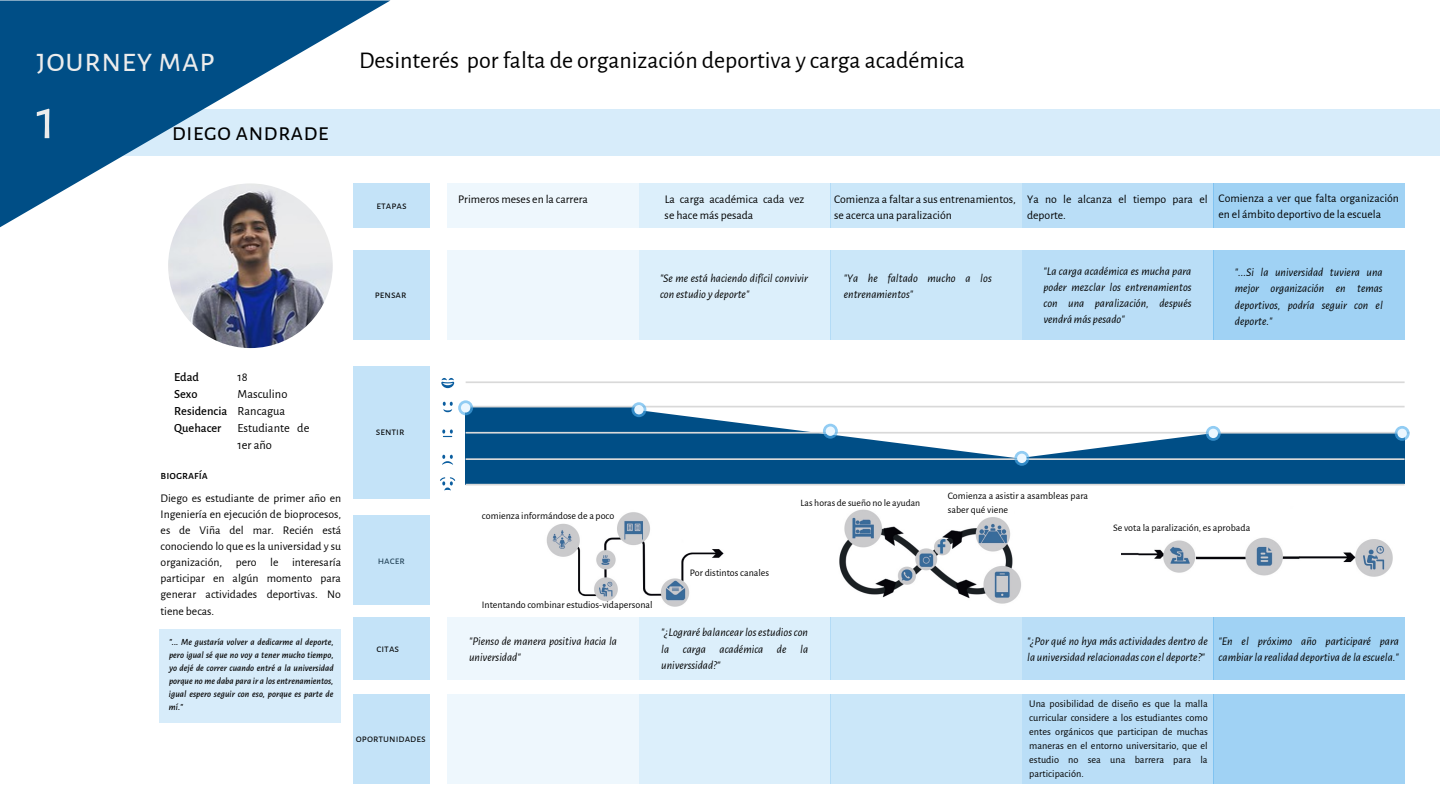
<style>
.page{position:relative;width:1440px;height:810px;background:#fff}
.page>*{position:absolute;margin:0;border:0;box-sizing:border-box;transform-origin:0 0}
.t1{font:58.8px "Alegreya Sans SC";color:#ececec}
.t2{font:34.3px "Alegreya Sans SC";color:#ececec}
.t3{font:25.4px "Alegreya Sans SC";color:#000}
.t4{font:24px "Alegreya Sans";color:#000}
.t5{font:12.4px/17.1px "Alegreya Sans";color:#000}
.t6{font:500 12.4px/17.1px "Alegreya Sans";color:#000}
.t7{font:italic 11.7px/16.1px "Alegreya Sans";color:#000}
.t8{font:11.7px/16.1px "Alegreya Sans";color:#000}
.t9{font:500 11.7px "Alegreya Sans SC";color:#000}
.t10{font:10.9px "Alegreya Sans SC";color:#000}
.t11{font:10.2px/14.1px "Alegreya Sans";color:#000;text-align:justify}
.t12{font:10px/13.8px "Alegreya Sans";color:#000}
.t13{font:9.7px "Alegreya Sans";color:#000}
.t14{font:italic 500 9.5px/13px "Alegreya Sans";color:#000;text-align:justify}
</style>
<div class="page">
<div style="left:115px;top:109px;width:1325px;height:47px;background:#d7ecfa"></div>
<div style="left:160px;top:629px;width:181px;height:94px;background:#d7ecfa"></div>
<div style="left:353px;top:366px;width:77px;height:132px;background:#c4e3f8"></div>
<svg style="left:442px;top:401px;width:11px;height:12px"></svg>
<svg style="left:442px;top:429px;width:11px;height:8px"></svg>
<svg style="left:442px;top:455px;width:11px;height:10px"></svg>
<svg style="left:440px;top:477px;width:15px;height:13px"></svg>
<svg style="left:639px;top:410px;width:199px;height:22px"></svg>
<div style="left:466px;top:407px;width:173px;height:78px;background:#004e86"></div>
<div style="left:448px;top:618px;width:191px;height:62px;background:#eef7fd"></div>
<div style="left:448px;top:694px;width:191px;height:90px;background:#eef7fd"></div>
<div style="left:447px;top:250px;width:192px;height:90px;background:#eef7fd"></div>
<div style="left:448px;top:183px;width:191px;height:45px;background:#eef7fd"></div>
<svg style="left:441px;top:378px;width:13px;height:10px"></svg>
<svg style="left:466px;top:381px;width:939px;height:2px;background:#e1e1e1"></svg>
<svg style="left:473px;top:406px;width:932px;height:1px"></svg>
<svg style="left:466px;top:432px;width:939px;height:54px"></svg>
<svg style="left:458px;top:400px;width:15px;height:15px"></svg>
<div style="left:461px;top:403px;width:9px;height:10px;background:#ecf7ff;border-radius:50%"></div>
<svg style="left:631px;top:402px;width:15px;height:15px"></svg>
<div style="left:634px;top:405px;width:10px;height:9px;background:#ecf7ff;border-radius:50%"></div>
<svg style="left:823px;top:424px;width:15px;height:15px"></svg>
<div style="left:826px;top:426px;width:9px;height:10px;background:#ecf7ff;border-radius:50%"></div>
<svg style="left:1014px;top:451px;width:15px;height:15px"></svg>
<div style="left:1017px;top:454px;width:10px;height:9px;background:#ecf7ff;border-radius:50%"></div>
<div style="left:353px;top:183px;width:77px;height:45px;background:#c4e3f8"></div>
<div style="left:353px;top:250px;width:77px;height:90px;background:#c4e3f8"></div>
<div style="left:353px;top:618px;width:77px;height:62px;background:#c4e3f8"></div>
<div style="left:353px;top:694px;width:77px;height:90px;background:#c4e3f8"></div>
<div style="left:353px;top:516px;width:77px;height:89px;background:#c4e3f8"></div>
<div style="left:639px;top:183px;width:191px;height:45px;background:#dceffb"></div>
<div style="left:830px;top:183px;width:192px;height:45px;background:#cbe7f9"></div>
<div style="left:1022px;top:183px;width:191px;height:45px;background:#badef7"></div>
<div style="left:830px;top:250px;width:192px;height:90px;background:#cbe7f9"></div>
<div style="left:1022px;top:250px;width:191px;height:90px;background:#badef7"></div>
<div style="left:639px;top:618px;width:192px;height:62px;background:#dceffb"></div>
<div style="left:830px;top:618px;width:192px;height:62px;background:#cbe7f9"></div>
<div style="left:1022px;top:618px;width:191px;height:62px;background:#badef7"></div>
<div style="left:639px;top:694px;width:191px;height:90px;background:#dceffb"></div>
<div style="left:830px;top:694px;width:192px;height:90px;background:#cbe7f9"></div>
<div style="left:1022px;top:694px;width:191px;height:90px;background:#badef7"></div>
<div style="left:639px;top:250px;width:191px;height:90px;background:#dceffb"></div>
<img style="left:168px;top:183px;width:165px;height:165px;border-radius:82px">
<div style="left:1213px;top:183px;width:192px;height:45px;background:#a0d2f4"></div>
<div style="left:1213px;top:250px;width:192px;height:90px;background:#a0d2f4"></div>
<div style="left:1213px;top:618px;width:192px;height:62px;background:#a0d2f4"></div>
<div style="left:1213px;top:694px;width:191px;height:90px;background:#a0d2f4"></div>
<svg style="left:1206px;top:426px;width:15px;height:15px"></svg>
<div style="left:1209px;top:429px;width:9px;height:9px;background:#ecf7ff;border-radius:50%"></div>
<svg style="left:1395px;top:426px;width:15px;height:15px"></svg>
<div style="left:1397px;top:429px;width:10px;height:9px;background:#ecf7ff;border-radius:50%"></div>
<img style="left:546px;top:512px;width:178px;height:95px">
<img style="left:839px;top:509px;width:182px;height:95px">
<div style="left:1015px;top:494px;width:24px;height:69px;background:#fff"></div>
<img style="left:1122px;top:537px;width:271px;height:40px">
<svg style="left:0;top:1px;width:390px;height:226px"></svg>
<h2 class="t2" style="left:36px;top:37px;width:181px">journey map</h2>
<h1 class="t1" style="left:36px;top:79px;width:22px">1</h1>
<h3 class="t3" style="left:172px;top:115px;width:159px">diego andrade</h3>
<h3 class="t4" style="left:359px;top:44px;width:607px">Desinterés por falta de organización deportiva y carga académica</h3>
<p class="t10" style="left:376px;top:198px;width:32px">etapas</p>
<p class="t10" style="left:375px;top:287px;width:33px">pensar</p>
<p class="t6" style="left:174px;top:367px;width:55px">Edad<br>Sexo<br>Residencia<br>Quehacer</p>
<p class="t5" style="left:238px;top:367px;width:73px">18<br>Masculino<br>Rancagua<br>Estudiante de<br>1er año</p>
<p class="t9" style="left:161px;top:467px;width:49px">biografía</p>
<p class="t8" style="left:161px;top:489px;width:182px;text-align:justify">Diego es estudiante de primer año en Ingeniería en ejecución de bioprocesos, es de Viña del mar. Recién está conociendo lo que es la universidad y su organización, pero le interesaría participar en algún momento para generar actividades deportivas. No tiene becas.</p>
<p class="t14" style="left:169px;top:635px;width:166px">"... Me gustaría volver a dedicarme al deporte, pero igual sé que no voy a tener mucho tiempo, yo dejé de correr cuando entré a la universidad porque no me daba para ir a los entrenamientos, igual espero seguir con eso, porque es parte de mí."</p>
<p class="t10" style="left:376px;top:424px;width:30px">sentir</p>
<p class="t10" style="left:378px;top:553px;width:29px">hacer</p>
<p class="t10" style="left:376px;top:641px;width:24px">citas</p>
<p class="t10" style="left:356px;top:731px;width:71px">oportunidades</p>
<p class="t8" style="left:458px;top:191px;width:131px">Primeros meses en la carrera</p>
<p class="t8" style="left:665px;top:191px;width:141px">La carga académica cada vez se hace más pesada</p>
<p class="t8" style="left:834px;top:191px;width:183px">Comienza a faltar a sus entrenamientos, se acerca una paralización</p>
<p class="t8" style="left:1027px;top:191px;width:182px">Ya no le alcanza el tiempo para el deporte.</p>
<p class="t8" style="left:1219px;top:189px;width:182px">Comienza a ver que falta organización en el ámbito deportivo de la escuela</p>
<p class="t7" style="left:660px;top:270px;width:149px">"Se me está haciendo difícil convivir con estudio y deporte"</p>
<p class="t7" style="left:844px;top:270px;width:149px">"Ya he faltado mucho a los entrenamientos"</p>
<p class="t7" style="left:1043px;top:262px;width:150px;text-align:justify">"La carga académica es mucha para poder mezclar los entrenamientos con una paralización, después vendrá más pesado"</p>
<p class="t7" style="left:1235px;top:264px;width:150px;text-align:justify">"...Si la universidad tuviera una mejor organización en temas deportivos, podría seguir con el deporte."</p>
<p class="t12" style="left:482px;top:508px;width:134px">comienza informándose de a poco</p>
<p class="t12" style="left:482px;top:597px;width:172px">Intentando combinar estudios-vidapersonal</p>
<p class="t12" style="left:690px;top:565px;width:81px">Por distintos canales</p>
<p class="t13" style="left:801px;top:497px;width:121px">Las horas de sueño no le ayudan</p>
<p class="t12" style="left:948px;top:489px;width:142px">Comienza a asistir a asambleas para saber qué viene</p>
<p class="t12" style="left:1113px;top:520px;width:139px">Se vota la paralización, es aprobada</p>
<p class="t7" style="left:469px;top:632px;width:150px">"Pienso de manera positiva hacia la universidad"</p>
<p class="t7" style="left:661px;top:624px;width:148px;text-align:justify">"¿Lograré balancear losestudioscon la carga académica de la universsidad?"</p>
<p class="t7" style="left:1027px;top:632px;width:182px">"¿Por qué no hya más actividades dentro de la universidad relacionadascon el deporte?"</p>
<p class="t7" style="left:1219px;top:632px;width:182px">"En el próximo año participaré para cambiarla realidad deportiva dela escuela."</p>
<p class="t11" style="left:1029px;top:696px;width:180px">Una posibilidad de diseño es que la malla curricular considere a los estudiantes como entes orgánicos que participan de muchas maneras en el entorno universitario, que el estudio no sea una barrera para la participación.</p>
</div>
